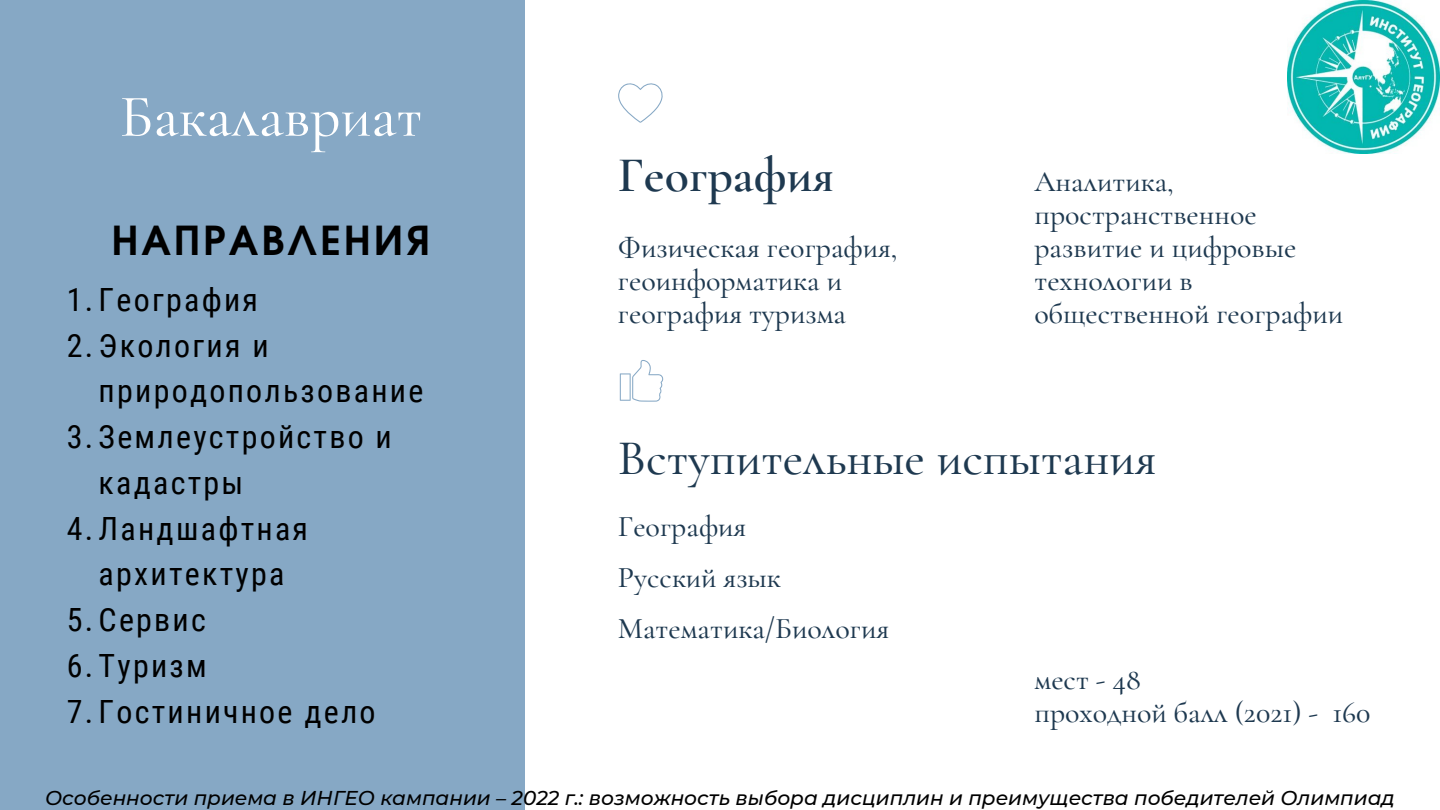
<style>
.page{position:relative;width:1440px;height:810px;background:#fff}
.page>*{position:absolute;margin:0;border:0;box-sizing:border-box;transform-origin:0 0}
.t1{font:500 60px "Cormorant Garamond";color:#fff}
.t2{font:500 50px "Cormorant Garamond";color:#1e3950}
.t3{font:600 50px "Cormorant Garamond";color:#1e3950}
.t4{font:700 40px "Evolventa";letter-spacing:.07em;color:#000}
.t5{font:32px "Roboto Condensed";letter-spacing:.07em;color:#000}
.t6{font:500 30px/33px "Cormorant Garamond";color:#1e3950}
.t7{font:italic 500 20px "Montserrat";color:#000}
</style>
<div class="page">
<div style="left:0;top:0;width:525px;height:810px;background:#86a8c5"></div>
<div style="left:618px;top:376px;width:10px;height:27px;background:#e7edf3"></div>
<svg style="left:620px;top:360px;width:44px;height:42px"></svg>
<svg style="left:618px;top:83px;width:45px;height:40px"></svg>
<img style="left:1287px;top:0;width:153px;height:153px">
<h1 class="t1" style="left:120px;top:80px;width:304px">Бакалавриат</h1>
<h3 class="t4" style="left:111px;top:223px;width:320px">НАПРАВЛЕНИЯ</h3>
<p class="t5" style="left:67px;top:281px;width:193px">1.География</p>
<p class="t5" style="left:67px;top:327px;width:203px">2.Экология и</p>
<p class="t5" style="left:99px;top:373px;width:326px">природопользование</p>
<p class="t5" style="left:67px;top:419px;width:327px">3.Землеустройство и</p>
<p class="t5" style="left:99px;top:464px;width:146px">кадастры</p>
<p class="t5" style="left:67px;top:510px;width:243px">4.Ландшафтная</p>
<p class="t5" style="left:99px;top:556px;width:187px">архитектура</p>
<p class="t5" style="left:67px;top:602px;width:141px">5.Сервис</p>
<p class="t5" style="left:67px;top:647px;width:142px">6.Туризм</p>
<p class="t5" style="left:67px;top:693px;width:310px">7.Гостиничное дело</p>
<h2 class="t3" style="left:618px;top:144px;width:218px">География</h2>
<p class="t6" style="left:618px;top:231px;width:281px">Физическая география, геоинформатика и география туризма</p>
<p class="t6" style="left:1035px;top:165px;width:310px">Аналитика, пространственное развитие и цифровые технологии в общественной географии</p>
<h2 class="t2" style="left:618px;top:427px;width:540px">Вступительные испытания</h2>
<p class="t6" style="left:618px;top:510px;width:130px">География</p>
<p class="t6" style="left:618px;top:561px;width:164px">Русский язык</p>
<p class="t6" style="left:618px;top:612px;width:273px">Математика/Биология</p>
<p class="t6" style="left:1035px;top:663px;width:338px">мест - 48<br>проходной балл (2021) - 160</p>
<p class="t7" style="left:45px;top:786px;width:1351px">Особенности приема в ИНГЕО кампании – 2022 г.: возможность выбора дисциплин и преимущества победителей Олимпиад</p>
</div>
